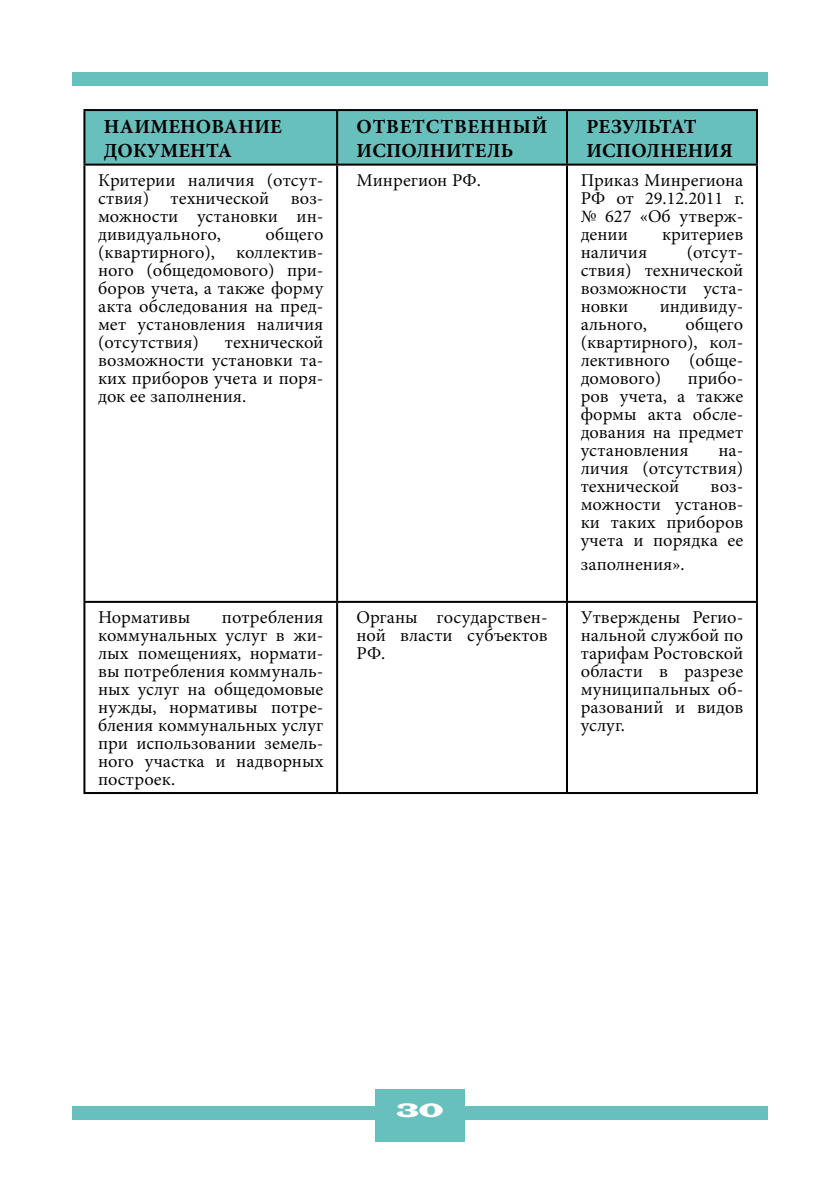
<style>
.page{position:relative;width:840px;height:1191px;background:#fff}
.page>*{position:absolute;margin:0;border:0;box-sizing:border-box;transform-origin:0 0}
.t1{font:700 20px/24px "Minion Pro";letter-spacing:.01em;color:#000}
.t2{font:700 20px/24px "Minion Pro";letter-spacing:.035em;color:#000}
.t3{font:20px "Latin Wide";color:#fff}
.t4{font:18px/18px "Minion Pro";color:#000;text-align:justify}
</style>
<div class="page">
<div style="left:72px;top:1106px;width:695px;height:13px;background:#67c0bc"></div>
<div style="left:72px;top:73px;width:695px;height:13px;background:#67c0bc"></div>
<div style="left:375px;top:1089px;width:89px;height:52px;background:#67c0bc"></div>
<div style="left:85px;top:111px;width:670px;height:53px;background:#67c0bc"></div>
<hr style="left:83px;top:109px;width:254px;height:2px;background:#000">
<hr style="left:83px;top:111px;width:2px;height:53px;background:#000">
<hr style="left:337px;top:109px;width:229px;height:2px;background:#000">
<hr style="left:336px;top:111px;width:2px;height:53px;background:#000">
<hr style="left:566px;top:109px;width:191px;height:2px;background:#000">
<hr style="left:565px;top:111px;width:2px;height:53px;background:#000">
<hr style="left:755px;top:111px;width:2px;height:53px;background:#000">
<hr style="left:83px;top:164px;width:254px;height:2px;background:#000">
<hr style="left:83px;top:166px;width:2px;height:435px;background:#000">
<hr style="left:337px;top:164px;width:229px;height:2px;background:#000">
<hr style="left:336px;top:166px;width:2px;height:435px;background:#000">
<hr style="left:566px;top:164px;width:191px;height:2px;background:#000">
<hr style="left:565px;top:166px;width:2px;height:435px;background:#000">
<hr style="left:755px;top:166px;width:2px;height:435px;background:#000">
<hr style="left:83px;top:601px;width:254px;height:2px;background:#000">
<hr style="left:83px;top:603px;width:2px;height:189px;background:#000">
<hr style="left:337px;top:601px;width:229px;height:2px;background:#000">
<hr style="left:336px;top:603px;width:2px;height:189px;background:#000">
<hr style="left:566px;top:601px;width:191px;height:2px;background:#000">
<hr style="left:565px;top:603px;width:2px;height:189px;background:#000">
<hr style="left:755px;top:603px;width:2px;height:189px;background:#000">
<hr style="left:83px;top:792px;width:254px;height:2px;background:#000">
<hr style="left:337px;top:792px;width:229px;height:2px;background:#000">
<hr style="left:566px;top:792px;width:191px;height:2px;background:#000">
<p class="t1" style="left:104px;top:114px;width:179px">Наименование документа</p>
<p class="t2" style="left:356px;top:114px;width:192px">Ответственный исполнитель</p>
<p class="t1" style="left:586px;top:114px;width:148px">Результат исполнения</p>
<p class="t4" style="left:98px;top:171px;width:227px">Критерии наличия (отсут&shy;ствия) технической воз&shy;можности установки ин&shy;дивидуального,</p>
<p class="t4" style="left:356px;top:171px;width:126px">Минрегион РФ.</p>
<p class="t4" style="left:580px;top:171px;width:165px">Приказ Минрегиона РФ от 29.12.2011 г. № 627 «Об утверж&shy;дении</p>
<p class="t4" style="left:98px;top:225px;width:227px;text-indent:167px">общего (квартирного), коллектив&shy;ного (общедомового) при&shy;боров учета, а также форму акта обследования на пред&shy;мет установления наличия (отсутствия)</p>
<p class="t4" style="left:661px;top:225px;width:83px">критериев</p>
<p class="t4" style="left:580px;top:243px;width:164px;text-indent:106px">(отсут&shy;ствия) технической возможности уста&shy;новки</p>
<p class="t4" style="left:580px;top:243px;width:68px">наличия</p>
<p class="t4" style="left:659px;top:297px;width:85px">индивиду-</p>
<p class="t4" style="left:580px;top:315px;width:164px;text-indent:105px">общего (квартирного), кол&shy;лективного (обще&shy;домового)</p>
<p class="t4" style="left:580px;top:315px;width:68px">ального,</p>
<p class="t4" style="left:98px;top:333px;width:227px;text-indent:127px">технической возможности установки та&shy;ких приборов учета и поря&shy;док ее заполнения.</p>
<p class="t4" style="left:580px;top:369px;width:164px;text-indent:107px">прибо&shy;ров учета, а также формы акта обсле&shy;дования на предмет установления</p>
<p class="t4" style="left:580px;top:441px;width:164px;text-indent:138px">на&shy;личия (отсутствия) технической</p>
<p class="t4" style="left:580px;top:477px;width:164px;text-indent:130px">воз&shy;можности установ&shy;ки таких приборов учета и порядка ее</p>
<p class="t4" style="left:580px;top:555px;width:105px">заполнения».</p>
<p class="t4" style="left:98px;top:608px;width:227px;text-indent:124px">потребления коммунальных услуг в жи&shy;лых помещениях, нормати&shy;вы потребления коммуналь&shy;ных услуг на общедомовые нужды, нормативы потре&shy;бления коммунальных услуг при использовании земель&shy;ного участка и надворных построек.</p>
<p class="t4" style="left:356px;top:608px;width:192px">Органы государствен&shy;ной власти субъектов РФ.</p>
<p class="t4" style="left:580px;top:608px;width:164px">Утверждены Регио&shy;нальной службой по тарифам Ростовской области в разрезе муниципальных об&shy;разований и видов услуг.</p>
<p class="t4" style="left:98px;top:608px;width:94px">Нормативы</p>
<p class="t3" style="left:396px;top:1097px;width:49px">30</p>
</div>
